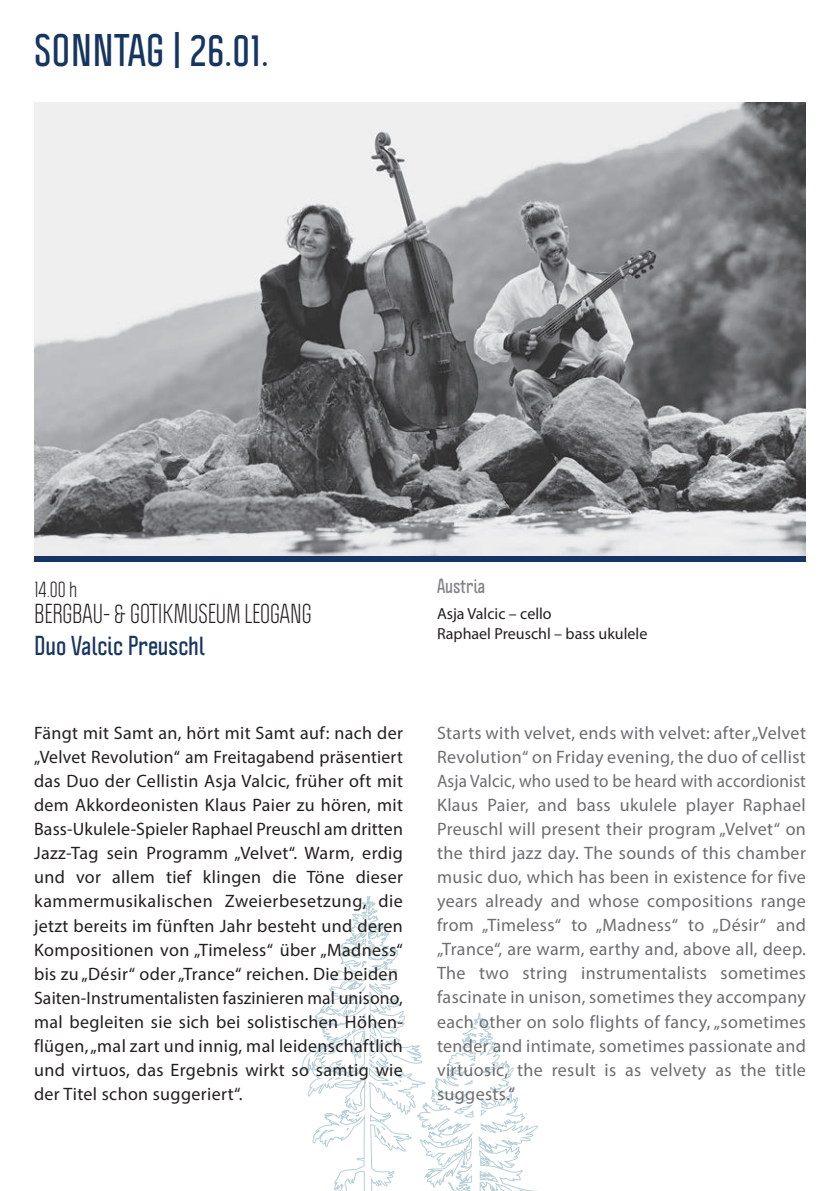
<style>
.page{position:relative;width:840px;height:1191px;background:#fff}
.page>*{position:absolute;margin:0;border:0;box-sizing:border-box;transform-origin:0 0}
.t1{font:700 condensed 40px "Politica";color:#163561}
.t2{font:24px "Politica";color:#231f20}
.t3{font:700 condensed 24px "Politica";color:#163561}
.t4{font:20px "Politica";color:#231f20}
.t5{font:18px/24px "Myriad Pro";letter-spacing:.02em;color:#231f20}
.t6{font:18px/24px "Myriad Pro";letter-spacing:.02em;color:#6c6d70;text-align:justify}
.t7{font:700 condensed 18px "Politica";color:#808285}
.t8{font:16px/20px "Myriad Pro";color:#231f20}
</style>
<div class="page">
<svg style="left:301px;top:896px;width:113px;height:295px"></svg>
<svg style="left:414px;top:1013px;width:123px;height:178px"></svg>
<img style="left:34px;top:102px;width:771px;height:454px">
<div style="left:34px;top:556px;width:771px;height:5px;background:#163561"></div>
<h1 class="t1" style="left:34px;top:20px;width:236px">SONNTAG | 26.01.</h1>
<p class="t4" style="left:34px;top:576px;width:44px">14.00 h</p>
<h2 class="t2" style="left:34px;top:598px;width:279px">BERGBAU- &amp; GOTIKMUSEUM LEOGANG</h2>
<h2 class="t3" style="left:34px;top:627px;width:172px">Duo Valcic Preuschl</h2>
<p class="t7" style="left:437px;top:572px;width:50px">Austria</p>
<p class="t8" style="left:437px;top:603px;width:212px">Asja Valcic – cello<br>Raphael Preuschl – bass ukulele</p>
<p class="t5" style="left:34px;top:721px;width:370px">Fängt mit Samt an, hört mit Samt auf: nach der „Velvet Revolution“ am Freitagabend präsentiert das Duo der Cellistin Asja Valcic, früher oft mit dem Akkordeonisten Klaus Paier zu hören, mit Bass-Ukulele-Spieler Raphael Preuschl am dritten Jazz-Tag sein Programm „Velvet“. Warm, erdig und vor allem tief klingen die Töne dieser kammermusikalischen Zweierbesetzung, die jetzt bereits im fünften Jahr besteht und deren Kompositionen von „Timeless“ über „Madness“ bis zu „Désir“ oder „Trance“ reichen. Die beiden Saiten-Instrumentalisten faszinieren mal unisono, mal begleiten sie sich bei solistischen Höhen&shy;flügen, „mal zart und innig, mal leidenschaftlich und virtuos, das Ergebnis wirkt so samtig wie der Titel schon suggeriert“.</p>
<p class="t6" style="left:437px;top:721px;width:370px">Starts with velvet, ends with velvet: after „Velvet Revolution“ on Friday evening, the duo of cellist Asja Valcic, who used to be heard with accordionist Klaus Paier, and bass ukulele player Raphael Preuschl will present their program „Velvet“ on the third jazz day. The sounds of this chamber music duo, which has been in existence for five years already and whose compositions range from „Timeless“ to „Madness“ to „Désir“ and „Trance“, are warm, earthy and, above all, deep.<br>The two string instrumentalists sometimes fascinate in unison, sometimes they accompany each other on solo flights of fancy, „sometimes tender and intimate, sometimes passionate and virtuosic, the result is as velvety as the title suggests.“</p>
</div>
